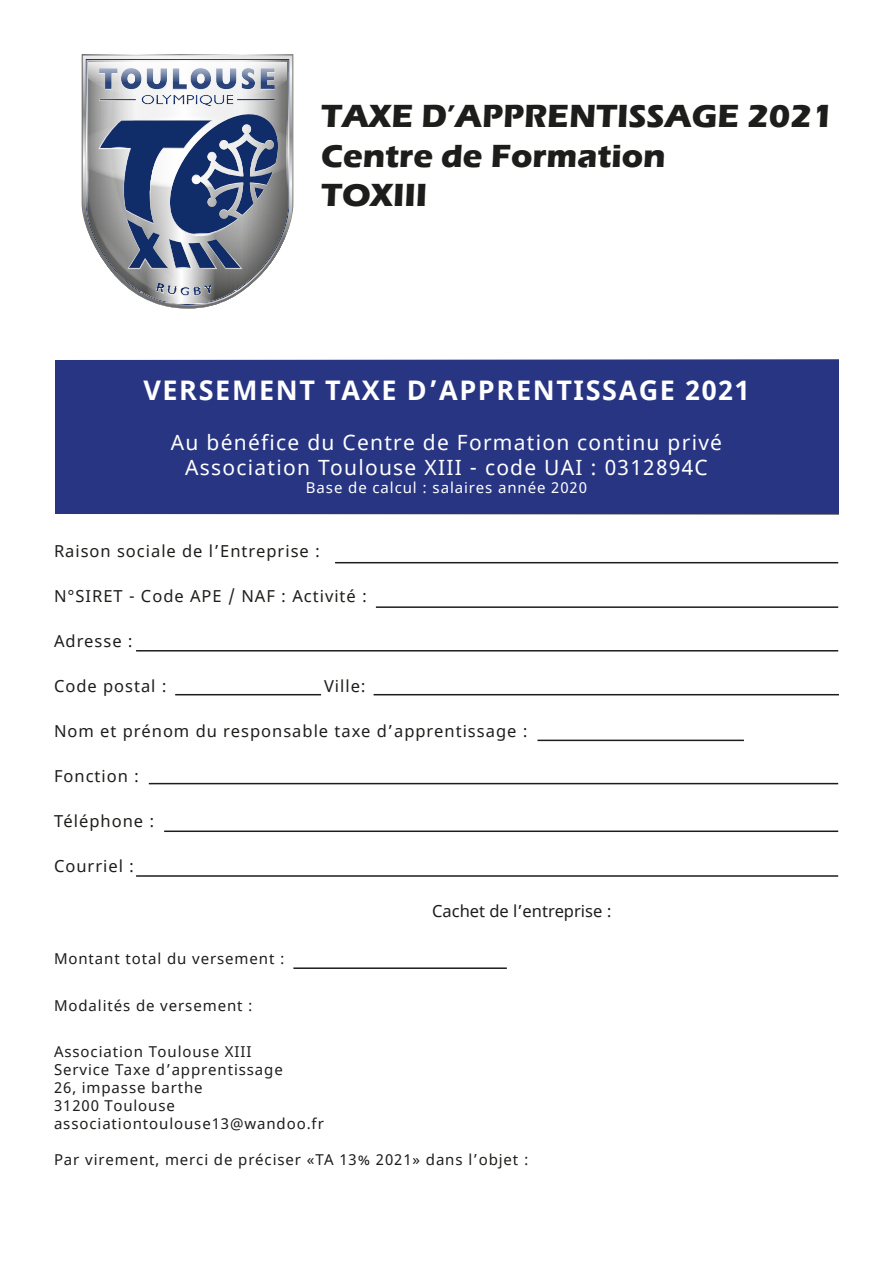
<style>
.page{position:relative;width:893px;height:1263px;background:#fff}
.page>*{position:absolute;margin:0;border:0;box-sizing:border-box;transform-origin:0 0}
.t1{font:700 33px/39.6px "Eras ITC";color:#1d1d1b}
.t2{font:700 27px "Noto Sans";letter-spacing:.06em;color:#fff}
.t3{font:21px/25.2px "Noto Sans";letter-spacing:.06em;color:#fff;text-align:center}
.t4{font:16.5px "Noto Sans";letter-spacing:.06em;color:#1d1d1b}
.t5{font:16.5px "Noto Sans";color:#1d1d1b}
.t6{font:15px/18px "Noto Sans";letter-spacing:.06em;color:#1d1d1b}
.t7{font:15px "Noto Sans";letter-spacing:.06em;color:#fff}
</style>
<div class="page">
<svg style="left:83px;top:56px;width:209px;height:252px"></svg>
<svg style="left:85px;top:58px;width:206px;height:248px"></svg>
<svg style="left:87px;top:60px;width:201px;height:244px"></svg>
<svg style="left:88px;top:62px;width:199px;height:240px"></svg>
<svg style="left:86px;top:143px;width:3px;height:68px"></svg>
<svg style="left:286px;top:119px;width:3px;height:68px"></svg>
<svg style="left:98px;top:114px;width:181px;height:155px"></svg>
<div style="left:54px;top:359px;width:785px;height:155px;background:#283583"></div>
<hr style="left:335px;top:562px;width:503px;height:1px;background:#1d1d1b">
<hr style="left:376px;top:606px;width:462px;height:2px;background:#1d1d1b">
<hr style="left:136px;top:650px;width:702px;height:1px;background:#1d1d1b">
<hr style="left:149px;top:783px;width:689px;height:1px;background:#1d1d1b">
<hr style="left:164px;top:830px;width:674px;height:2px;background:#1d1d1b">
<hr style="left:136px;top:875px;width:702px;height:2px;background:#1d1d1b">
<hr style="left:293px;top:967px;width:214px;height:2px;background:#1d1d1b">
<hr style="left:175px;top:694px;width:146px;height:1px;background:#1d1d1b">
<hr style="left:374px;top:694px;width:465px;height:1px;background:#1d1d1b">
<hr style="left:537px;top:740px;width:207px;height:1px;background:#1d1d1b">
<h1 class="t1" style="left:321px;top:96px;width:514px">TAXE D’APPRENTISSAGE 2021<br>Centre de Formation<br>TOXIII</h1>
<h2 class="t2" style="left:143px;top:371px;width:608px">VERSEMENT TAXE D’APPRENTISSAGE 2021</h2>
<h3 class="t3" style="left:171px;top:431px;width:553px">Au bénéfice du Centre de Formation continu privé<br>Association Toulouse XIII - code UAI : 0312894C</h3>
<p class="t7" style="left:306px;top:478px;width:283px">Base de calcul : salaires année 2020</p>
<p class="t4" style="left:54px;top:539px;width:268px">Raison sociale de l’Entreprise :</p>
<p class="t4" style="left:54px;top:584px;width:315px">N°SIRET - Code APE / NAF : Activité :</p>
<p class="t4" style="left:54px;top:629px;width:80px">Adresse :</p>
<p class="t4" style="left:54px;top:674px;width:114px">Code postal :</p>
<p class="t4" style="left:324px;top:674px;width:43px">Ville:</p>
<p class="t4" style="left:54px;top:719px;width:475px">Nom et prénom du responsable taxe d’apprentissage :</p>
<p class="t4" style="left:54px;top:764px;width:87px">Fonction :</p>
<p class="t4" style="left:54px;top:809px;width:102px">Téléphone :</p>
<p class="t4" style="left:54px;top:854px;width:82px">Courriel :</p>
<p class="t5" style="left:432px;top:899px;width:181px">Cachet de l’entreprise :</p>
<p class="t6" style="left:54px;top:950px;width:232px">Montant total du versement :</p>
<p class="t6" style="left:54px;top:997px;width:200px">Modalités de versement :</p>
<p class="t6" style="left:54px;top:1043px;width:271px">Association Toulouse XIII<br>Service Taxe d’apprentissage<br>26, impasse barthe<br>31200 Toulouse associationtoulouse13@wandoo.fr</p>
<p class="t6" style="left:54px;top:1151px;width:476px">Par virement, merci de préciser «TA 13% 2021» dans l’objet :</p>
</div>
